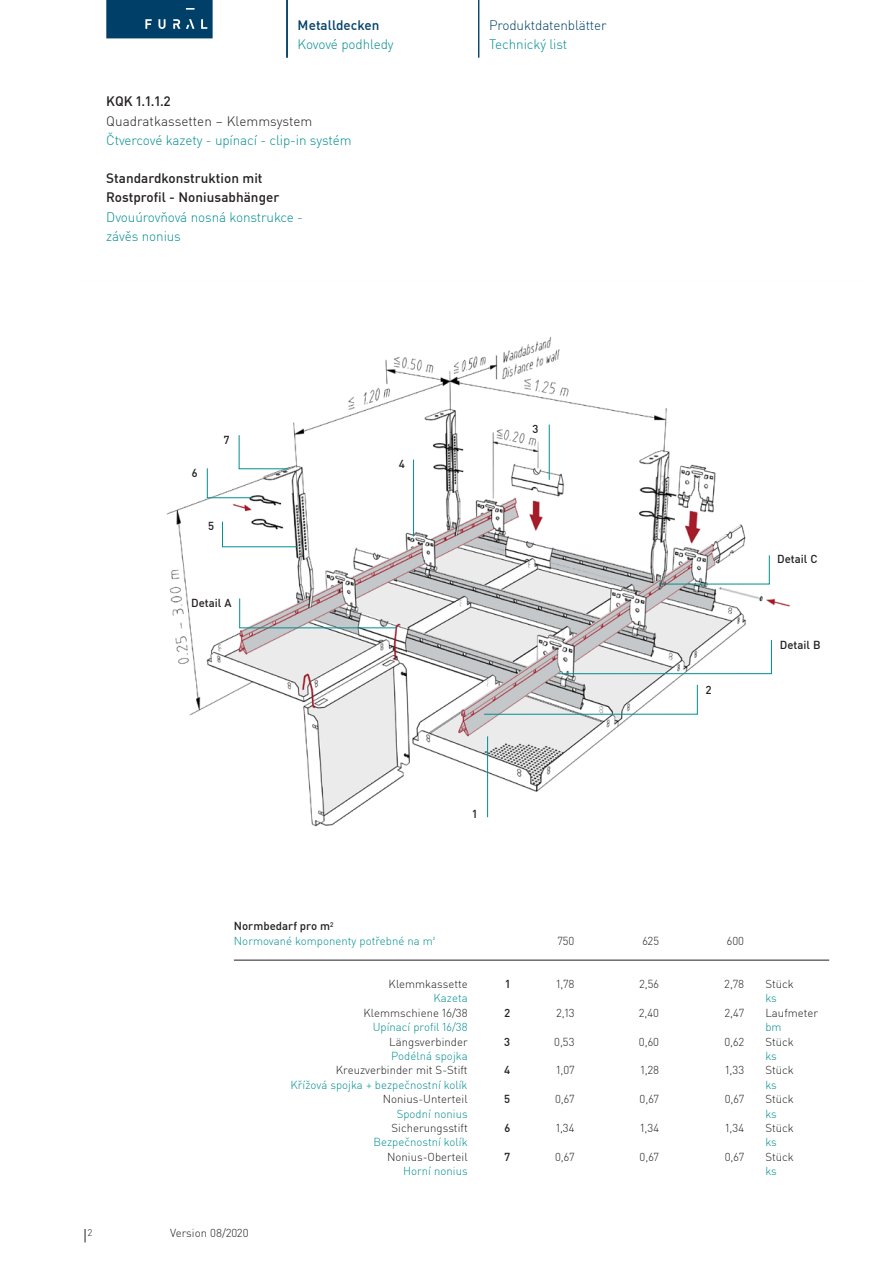
<style>
.page{position:relative;width:893px;height:1263px;background:#fff}
.page>*{position:absolute;margin:0;border:0;box-sizing:border-box;transform-origin:0 0}
.Metalit_DIN_Light_9{font:300 13.5px "DIN Pro";letter-spacing:-.01em;color:#008e90}
.Metalit_DIN_Light_9-2{font:500 13.5px/19.2px "DIN Pro";letter-spacing:.005em;color:#231f20}
.Metalit_DIN_Light_9-3{font:300 13.5px "DIN Pro";color:#231f20}
.t1{font:300 13.5px "DIN Pro";letter-spacing:-.01em;color:#004068}
.t2{font:500 13.5px "DIN Pro";letter-spacing:.005em;color:#004068}
.Metalit_DIN_Light_7{font:300 11.4px "DIN Pro";color:#231f20}
.Metalit_DIN_Light_7-2{font:300 11.4px "DIN Pro";color:#008e90}
.Metalit_DIN_Light_7-3{font:500 11.4px "DIN Pro";letter-spacing:.005em;color:#231f20}
.t3{font:300 9.6px "DIN Pro";color:#231f20}
</style>
<div class="page">
<svg style="left:106px;top:0;width:107px;height:38px;background:#0c496f"></svg>
<hr style="left:234px;top:960px;width:595px;height:1px;background:#231f20">
<img style="left:167px;top:336px;width:623px;height:491px">
<hr style="left:487px;top:736px;width:1px;height:81px;background:#008e90">
<hr style="left:549px;top:425px;width:1px;height:55px;background:#008e90">
<hr style="left:413px;top:460px;width:1px;height:76px;background:#008e90">
<svg style="left:207px;top:434px;width:82px;height:64px"></svg>
<svg style="left:222px;top:521px;width:76px;height:26px"></svg>
<svg style="left:658px;top:555px;width:112px;height:30px"></svg>
<svg style="left:557px;top:639px;width:215px;height:35px"></svg>
<svg style="left:239px;top:598px;width:158px;height:31px"></svg>
<svg style="left:483px;top:684px;width:215px;height:31px"></svg>
<svg style="left:85px;top:1229px;width:1px;height:13px"></svg>
<hr style="left:286px;top:0;width:2px;height:58px;background:#004068">
<hr style="left:478px;top:0;width:1px;height:58px;background:#004068">
<p class="t2" style="left:298px;top:14px;width:83px">Metalldecken</p>
<p class="t1" style="left:489px;top:14px;width:119px">Produktdatenblätter</p>
<p class="Metalit_DIN_Light_9" style="left:298px;top:34px;width:98px">Kovové podhledy</p>
<p class="Metalit_DIN_Light_9" style="left:489px;top:34px;width:80px">Technický list</p>
<p class="Metalit_DIN_Light_9-2" style="left:106px;top:91px;width:66px">KQK 1.1.1.2</p>
<p class="Metalit_DIN_Light_9-3" style="left:106px;top:110px;width:208px">Quadratkassetten – Klemmsystem</p>
<p class="Metalit_DIN_Light_9" style="left:106px;top:130px;width:247px">Čtvercové kazety - upínací - clip-in systém</p>
<p class="Metalit_DIN_Light_9-2" style="left:106px;top:168px;width:175px">Standardkonstruktion mit<br>Rostprofil - Noniusabhänger</p>
<p class="Metalit_DIN_Light_9" style="left:106px;top:206px;width:198px">Dvouúrovňová nosná konstrukce -</p>
<p class="Metalit_DIN_Light_9" style="left:106px;top:226px;width:76px">závěs nonius</p>
<p class="t3" style="left:88px;top:1225px;width:6px">2</p>
<p class="Metalit_DIN_Light_7-3" style="left:192px;top:464px;width:7px">6</p>
<p class="Metalit_DIN_Light_7-3" style="left:224px;top:431px;width:7px">7</p>
<p class="Metalit_DIN_Light_7-3" style="left:208px;top:517px;width:8px">5</p>
<p class="Metalit_DIN_Light_7-3" style="left:191px;top:594px;width:42px">Detail A</p>
<p class="Metalit_DIN_Light_7-3" style="left:399px;top:455px;width:8px">4</p>
<p class="Metalit_DIN_Light_7-3" style="left:533px;top:420px;width:7px">3</p>
<p class="Metalit_DIN_Light_7-3" style="left:706px;top:681px;width:7px">2</p>
<p class="Metalit_DIN_Light_7-3" style="left:777px;top:550px;width:42px">Detail C</p>
<p class="Metalit_DIN_Light_7-3" style="left:780px;top:636px;width:42px">Detail B</p>
<p class="Metalit_DIN_Light_7-3" style="left:472px;top:805px;width:6px">1</p>
<p class="Metalit_DIN_Light_7-3" style="left:234px;top:917px;width:101px">Normbedarf pro m<sup>2</sup></p>
<p class="Metalit_DIN_Light_7-2" style="left:234px;top:932px;width:203px">Normované komponenty potřebné na m²</p>
<p class="Metalit_DIN_Light_7" style="left:170px;top:1224px;width:80px">Version 08/2020</p>
<p class="Metalit_DIN_Light_7" style="left:389px;top:975px;width:81px">Klemmkassette</p>
<p class="Metalit_DIN_Light_7" style="left:364px;top:1004px;width:106px">Klemmschiene 16/38</p>
<p class="Metalit_DIN_Light_7" style="left:389px;top:1033px;width:80px">Längsverbinder</p>
<p class="Metalit_DIN_Light_7" style="left:336px;top:1062px;width:133px">Kreuzverbinder mit S-Stift</p>
<p class="Metalit_DIN_Light_7" style="left:383px;top:1090px;width:86px">Nonius-Unterteil</p>
<p class="Metalit_DIN_Light_7" style="left:392px;top:1119px;width:78px">Sicherungsstift</p>
<p class="Metalit_DIN_Light_7" style="left:387px;top:1148px;width:82px">Nonius-Oberteil</p>
<p class="Metalit_DIN_Light_7-2" style="left:434px;top:990px;width:36px">Kazeta</p>
<p class="Metalit_DIN_Light_7-2" style="left:373px;top:1018px;width:96px">Upínací profil 16/38</p>
<p class="Metalit_DIN_Light_7-2" style="left:391px;top:1047px;width:78px">Podélná spojka</p>
<p class="Metalit_DIN_Light_7-2" style="left:291px;top:1076px;width:179px">Křížová spojka + bezpečnostní kolík</p>
<p class="Metalit_DIN_Light_7-2" style="left:397px;top:1105px;width:72px">Spodní nonius</p>
<p class="Metalit_DIN_Light_7-2" style="left:373px;top:1134px;width:96px">Bezpečnostní kolík</p>
<p class="Metalit_DIN_Light_7-2" style="left:403px;top:1162px;width:66px">Horní nonius</p>
<p class="Metalit_DIN_Light_7" style="left:558px;top:932px;width:18px">750</p>
<p class="Metalit_DIN_Light_7" style="left:642px;top:932px;width:18px">625</p>
<p class="Metalit_DIN_Light_7" style="left:727px;top:932px;width:19px">600</p>
<p class="Metalit_DIN_Light_7-3" style="left:506px;top:975px;width:6px">1</p>
<p class="Metalit_DIN_Light_7" style="left:556px;top:975px;width:20px">1,78</p>
<p class="Metalit_DIN_Light_7" style="left:639px;top:975px;width:21px">2,56</p>
<p class="Metalit_DIN_Light_7" style="left:725px;top:975px;width:21px">2,78</p>
<p class="Metalit_DIN_Light_7" style="left:765px;top:975px;width:30px">Stück</p>
<p class="Metalit_DIN_Light_7-3" style="left:504px;top:1004px;width:7px">2</p>
<p class="Metalit_DIN_Light_7" style="left:556px;top:1004px;width:20px">2,13</p>
<p class="Metalit_DIN_Light_7" style="left:639px;top:1004px;width:21px">2,40</p>
<p class="Metalit_DIN_Light_7" style="left:725px;top:1004px;width:21px">2,47</p>
<p class="Metalit_DIN_Light_7" style="left:765px;top:1004px;width:54px">Laufmeter</p>
<p class="Metalit_DIN_Light_7-3" style="left:504px;top:1033px;width:7px">3</p>
<p class="Metalit_DIN_Light_7" style="left:554px;top:1033px;width:22px">0,53</p>
<p class="Metalit_DIN_Light_7" style="left:639px;top:1033px;width:22px">0,60</p>
<p class="Metalit_DIN_Light_7" style="left:724px;top:1033px;width:21px">0,62</p>
<p class="Metalit_DIN_Light_7" style="left:765px;top:1033px;width:30px">Stück</p>
<p class="Metalit_DIN_Light_7-3" style="left:504px;top:1061px;width:8px">4</p>
<p class="Metalit_DIN_Light_7" style="left:556px;top:1062px;width:19px">1,07</p>
<p class="Metalit_DIN_Light_7" style="left:641px;top:1062px;width:20px">1,28</p>
<p class="Metalit_DIN_Light_7" style="left:726px;top:1062px;width:20px">1,33</p>
<p class="Metalit_DIN_Light_7" style="left:765px;top:1062px;width:30px">Stück</p>
<p class="Metalit_DIN_Light_7-3" style="left:504px;top:1090px;width:8px">5</p>
<p class="Metalit_DIN_Light_7" style="left:555px;top:1090px;width:21px">0,67</p>
<p class="Metalit_DIN_Light_7" style="left:640px;top:1090px;width:21px">0,67</p>
<p class="Metalit_DIN_Light_7" style="left:725px;top:1090px;width:21px">0,67</p>
<p class="Metalit_DIN_Light_7" style="left:765px;top:1090px;width:30px">Stück</p>
<p class="Metalit_DIN_Light_7-3" style="left:504px;top:1119px;width:7px">6</p>
<p class="Metalit_DIN_Light_7" style="left:556px;top:1119px;width:20px">1,34</p>
<p class="Metalit_DIN_Light_7" style="left:641px;top:1119px;width:20px">1,34</p>
<p class="Metalit_DIN_Light_7" style="left:726px;top:1119px;width:20px">1,34</p>
<p class="Metalit_DIN_Light_7" style="left:765px;top:1119px;width:30px">Stück</p>
<p class="Metalit_DIN_Light_7-3" style="left:504px;top:1148px;width:7px">7</p>
<p class="Metalit_DIN_Light_7" style="left:555px;top:1148px;width:21px">0,67</p>
<p class="Metalit_DIN_Light_7" style="left:640px;top:1148px;width:21px">0,67</p>
<p class="Metalit_DIN_Light_7" style="left:725px;top:1148px;width:21px">0,67</p>
<p class="Metalit_DIN_Light_7" style="left:765px;top:1148px;width:30px">Stück</p>
<p class="Metalit_DIN_Light_7-2" style="left:765px;top:990px;width:13px">ks</p>
<p class="Metalit_DIN_Light_7-2" style="left:765px;top:1018px;width:18px">bm</p>
<p class="Metalit_DIN_Light_7-2" style="left:765px;top:1047px;width:13px">ks</p>
<p class="Metalit_DIN_Light_7-2" style="left:765px;top:1076px;width:13px">ks</p>
<p class="Metalit_DIN_Light_7-2" style="left:765px;top:1105px;width:13px">ks</p>
<p class="Metalit_DIN_Light_7-2" style="left:765px;top:1134px;width:13px">ks</p>
<p class="Metalit_DIN_Light_7-2" style="left:765px;top:1162px;width:13px">ks</p>
</div>
